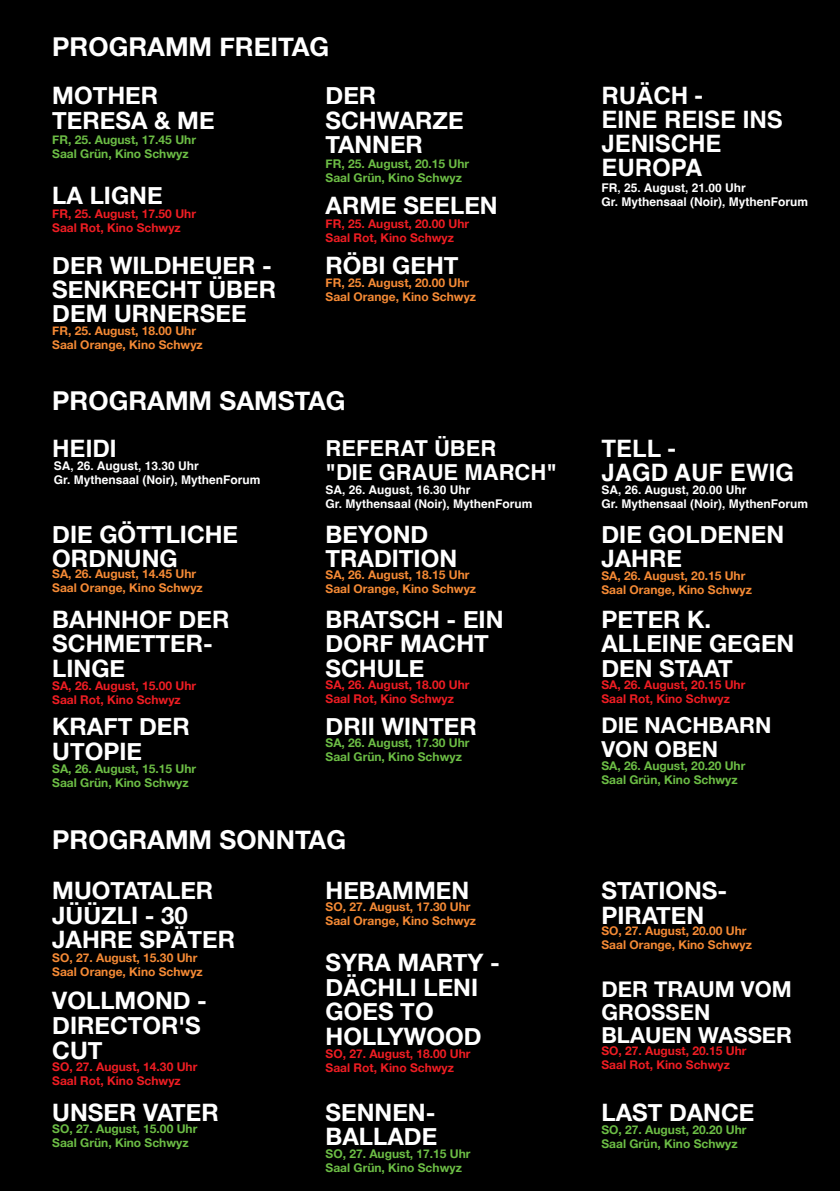
<style>
.page{position:relative;width:840px;height:1191px;background:#000}
.page>*{position:absolute;margin:0;border:0;box-sizing:border-box;transform-origin:0 0}
.t1{font:700 26px "Helvetica Neue";color:#fff}
.t2{font:700 24px/24.6px "Helvetica Neue";color:#fff}
.t3{font:700 24px/24px "Helvetica";color:#fff}
.t4{font:700 22px/22.6px "Helvetica Neue";color:#fff}
.t5{font:700 22px/24px "Helvetica";color:#fff}
.t6{font:700 12px/14px "Helvetica Neue";color:#f58a35}
.t7{font:700 12px/14px "Helvetica Neue";color:#6cbd45}
.t8{font:700 12px/14px "Helvetica Neue";color:#ee1d23}
.t9{font:700 12px/14px "Helvetica";color:#fff}
</style>
<div class="page">
<p class="t1" style="left:52px;top:31px;width:278px">PROGRAMM FREITAG</p>
<p class="t2" style="left:52px;top:82px;width:164px">MOTHER<br>TERESA &amp; ME</p>
<p class="t7" style="left:52px;top:133px;width:145px">FR, 25. August, 17.45 Uhr<br>Saal Grün, Kino Schwyz</p>
<p class="t2" style="left:52px;top:183px;width:112px">LA LIGNE</p>
<p class="t8" style="left:52px;top:207px;width:145px">FR, 25. August, 17.50 Uhr<br>Saal Rot, Kino Schwyz</p>
<p class="t2" style="left:52px;top:253px;width:225px;line-height:24px">DER WILDHEUER -<br>SENKRECHT ÜBER<br>DEM URNERSEE</p>
<p class="t6" style="left:52px;top:324px;width:152px">FR, 25. August, 18.00 Uhr<br>Saal Orange, Kino Schwyz</p>
<p class="t2" style="left:325px;top:82px;width:140px">DER<br>SCHWARZE<br>TANNER</p>
<p class="t7" style="left:325px;top:156px;width:145px">FR, 25. August, 20.15 Uhr<br>Saal Grün, Kino Schwyz</p>
<p class="t2" style="left:325px;top:193px;width:174px">ARME SEELEN</p>
<p class="t8" style="left:325px;top:216px;width:145px">FR, 25. August, 20.00 Uhr<br>Saal Rot, Kino Schwyz</p>
<p class="t2" style="left:325px;top:253px;width:134px">RÖBI GEHT</p>
<p class="t6" style="left:325px;top:275px;width:152px">FR, 25. August, 20.00 Uhr<br>Saal Orange, Kino Schwyz</p>
<p class="t1" style="left:52px;top:385px;width:295px">PROGRAMM SAMSTAG</p>
<p class="t3" style="left:52px;top:438px;width:66px">HEIDI</p>
<p class="t9" style="left:54px;top:459px;width:208px">SA, 26. August, 13.30 Uhr<br>Gr. Mythensaal (Noir), MythenForum</p>
<p class="t2" style="left:52px;top:522px;width:187px;line-height:24px">DIE GÖTTLICHE<br>ORDNUNG</p>
<p class="t6" style="left:52px;top:566px;width:152px">SA, 26. August, 14.45 Uhr<br>Saal Orange, Kino Schwyz</p>
<p class="t2" style="left:52px;top:606px;width:178px">BAHNHOF DER<br>SCHMETTER-<br>LINGE</p>
<p class="t8" style="left:52px;top:678px;width:145px">SA, 26. August, 15.00 Uhr<br>Saal Rot, Kino Schwyz</p>
<p class="t2" style="left:52px;top:713px;width:139px">KRAFT DER<br>UTOPIE</p>
<p class="t7" style="left:52px;top:761px;width:145px">SA, 26. August, 15.15 Uhr<br>Saal Grün, Kino Schwyz</p>
<p class="t5" style="left:325px;top:438px;width:233px">REFERAT ÜBER<br>"DIE GRAUE MARCH"</p>
<p class="t9" style="left:325px;top:484px;width:208px">SA, 26. August, 16.30 Uhr<br>Gr. Mythensaal (Noir), MythenForum</p>
<p class="t2" style="left:325px;top:522px;width:133px;line-height:24px">BEYOND<br>TRADITION</p>
<p class="t6" style="left:325px;top:567px;width:152px">SA, 26. August, 18.15 Uhr<br>Saal Orange, Kino Schwyz</p>
<p class="t2" style="left:325px;top:606px;width:179px">BRATSCH - EIN<br>DORF MACHT<br>SCHULE</p>
<p class="t8" style="left:325px;top:678px;width:145px">SA, 26. August, 18.00 Uhr<br>Saal Rot, Kino Schwyz</p>
<p class="t2" style="left:325px;top:713px;width:153px">DRII WINTER</p>
<p class="t7" style="left:325px;top:735px;width:145px">SA, 26. August, 17.30 Uhr<br>Saal Grün, Kino Schwyz</p>
<p class="t1" style="left:52px;top:823px;width:295px">PROGRAMM SONNTAG</p>
<p class="t2" style="left:52px;top:877px;width:184px">MUOTATALER<br>JÜÜZLI - 30<br>JAHRE SPÄTER</p>
<p class="t6" style="left:52px;top:951px;width:152px">SO, 27. August, 15.30 Uhr<br>Saal Orange, Kino Schwyz</p>
<p class="t2" style="left:52px;top:988px;width:156px">VOLLMOND -<br>DIRECTOR'S<br>CUT</p>
<p class="t8" style="left:52px;top:1059px;width:146px">SO, 27. August, 14.30 Uhr<br>Saal Rot, Kino Schwyz</p>
<p class="t2" style="left:52px;top:1100px;width:168px">UNSER VATER</p>
<p class="t7" style="left:52px;top:1121px;width:146px">SO, 27. August, 15.00 Uhr<br>Saal Grün, Kino Schwyz</p>
<p class="t2" style="left:325px;top:877px;width:145px">HEBAMMEN</p>
<p class="t6" style="left:325px;top:900px;width:152px">SO, 27. August, 17.30 Uhr<br>Saal Orange, Kino Schwyz</p>
<p class="t2" style="left:325px;top:950px;width:176px">SYRA MARTY -<br>DÄCHLI LENI<br>GOES TO<br>HOLLYWOOD</p>
<p class="t8" style="left:325px;top:1046px;width:146px">SO, 27. August, 18.00 Uhr<br>Saal Rot, Kino Schwyz</p>
<p class="t2" style="left:325px;top:1100px;width:113px;line-height:24px">SENNEN-<br>BALLADE</p>
<p class="t7" style="left:325px;top:1146px;width:146px">SO, 27. August, 17.15 Uhr<br>Saal Grün, Kino Schwyz</p>
<p class="t3" style="left:601px;top:85px;width:183px">RUÄCH -<br>EINE REISE INS<br>JENISCHE<br>EUROPA</p>
<p class="t9" style="left:601px;top:181px;width:208px">FR, 25. August, 21.00 Uhr<br>Gr. Mythensaal (Noir), MythenForum</p>
<p class="t3" style="left:601px;top:438px;width:194px">TELL -<br>JAGD AUF EWIG</p>
<p class="t9" style="left:601px;top:484px;width:208px">SA, 26. August, 20.00 Uhr<br>Gr. Mythensaal (Noir), MythenForum</p>
<p class="t2" style="left:601px;top:521px;width:184px">DIE GOLDENEN<br>JAHRE</p>
<p class="t6" style="left:601px;top:568px;width:152px">SA, 26. August, 20.15 Uhr<br>Saal Orange, Kino Schwyz</p>
<p class="t2" style="left:601px;top:606px;width:194px">PETER K.<br>ALLEINE GEGEN<br>DEN STAAT</p>
<p class="t8" style="left:601px;top:677px;width:145px">SA, 26. August, 20.15 Uhr<br>Saal Rot, Kino Schwyz</p>
<p class="t4" style="left:601px;top:713px;width:171px;line-height:24px">DIE NACHBARN<br>VON OBEN</p>
<p class="t7" style="left:601px;top:758px;width:145px">SA, 26. August, 20.20 Uhr<br>Saal Grün, Kino Schwyz</p>
<p class="t2" style="left:601px;top:877px;width:127px">STATIONS-<br>PIRATEN</p>
<p class="t6" style="left:601px;top:924px;width:152px">SO, 27. August, 20.00 Uhr<br>Saal Orange, Kino Schwyz</p>
<p class="t4" style="left:601px;top:978px;width:192px">DER TRAUM VOM<br>GROSSEN<br>BLAUEN WASSER</p>
<p class="t8" style="left:601px;top:1043px;width:146px">SO, 27. August, 20.15 Uhr<br>Saal Rot, Kino Schwyz</p>
<p class="t2" style="left:601px;top:1100px;width:154px">LAST DANCE</p>
<p class="t7" style="left:601px;top:1122px;width:146px">SO, 27. August, 20.20 Uhr<br>Saal Grün, Kino Schwyz</p>
</div>
